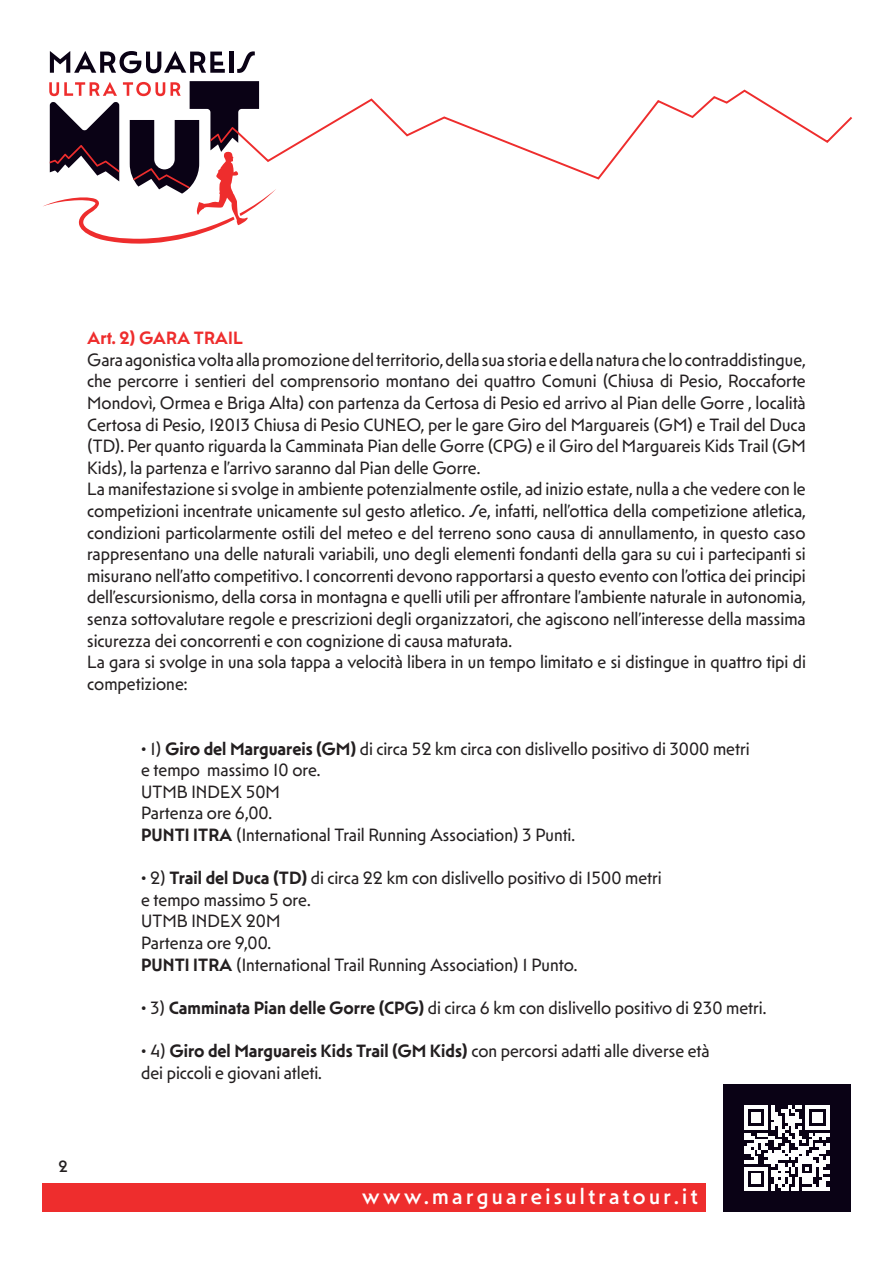
<style>
.page{position:relative;width:893px;height:1263px;background:#fff}
.page>*{position:absolute;margin:0;border:0;box-sizing:border-box;transform-origin:0 0}
.t1{font:500 22.5px "Mendl Sans Dusk";letter-spacing:.15em;color:#fff}
.t2{font:18px/21.6px "Mendl Sans Dawn";color:#231f20;text-align:justify}
.t3{font:600 18px "Mendl Sans Dawn";color:#ee2d2d}
.t4{font:500 16.5px "Mendl Sans Dawn";color:#231f20}
.s1{font-weight:600}
</style>
<div class="page">
<svg style="left:276px;top:89px;width:577px;height:91px"></svg>
<div style="left:723px;top:1084px;width:127px;height:128px;background:#0a0215"></div>
<div style="left:43px;top:1183px;width:663px;height:29px;background:#ee2d2d"></div>
<svg style="left:50px;top:51px;width:175px;height:22px"></svg>
<hr style="left:229px;top:52px;width:4px;height:21px;background:#0a0215">
<svg style="left:237px;top:51px;width:18px;height:22px"></svg>
<svg style="left:43px;top:81px;width:233px;height:163px"></svg>
<svg style="left:744px;top:1106px;width:85px;height:85px"></svg>
<p class="t3" style="left:87px;top:327px;width:157px">Art. 2) GARA TRAIL</p>
<p class="t2" style="left:87px;top:348px;width:720px">Gara agonistica volta alla promozione del territorio, della sua storia e della natura che lo contraddistingue, che percorre i sentieri del comprensorio montano dei quattro Comuni (Chiusa di Pesio, Roccaforte Mondovì, Ormea e Briga Alta) con partenza da Certosa di Pesio ed arrivo al Pian delle Gorre , località Certosa di Pesio, 12013 Chiusa di Pesio CUNEO, per le gare Giro del Marguareis (GM) e Trail del Duca (TD). Per quanto riguarda la Camminata Pian delle Gorre (CPG) e il Giro del Marguareis Kids Trail (GM Kids), la partenza e l’arrivo saranno dal Pian delle Gorre.</p>
<p class="t2" style="left:87px;top:478px;width:720px">La manifestazione si svolge in ambiente potenzialmente ostile, ad inizio estate, nulla a che vedere con le competizioni incentrate unicamente sul gesto atletico. Se, infatti, nell’ottica della competizione atletica, condizioni particolarmente ostili del meteo e del terreno sono causa di annullamento, in questo caso rappresentano una delle naturali variabili, uno degli elementi fondanti della gara su cui i partecipanti si misurano nell’atto competitivo. I concorrenti devono rapportarsi a questo evento con l’ottica dei principi dell’escursionismo, della corsa in montagna e quelli utili per affrontare l’ambiente naturale in autonomia, senza sottovalutare regole e prescrizioni degli organizzatori, che agiscono nell’interesse della massima sicurezza dei concorrenti e con cognizione di causa maturata.</p>
<p class="t2" style="left:87px;top:651px;width:720px">La gara si svolge in una sola tappa a velocità libera in un tempo limitato e si distingue in quattro tipi di competizione:</p>
<p class="t2" style="left:141px;top:737px;width:610px">• 1) <span class="s1">Giro del Marguareis (GM)</span> di circa 52 km circa con dislivello positivo di 3000 metri</p>
<p class="t2" style="left:141px;top:759px;width:181px">e tempo massimo 10 ore.</p>
<p class="t2" style="left:141px;top:780px;width:140px">UTMB INDEX 50M</p>
<p class="t2" style="left:141px;top:802px;width:132px">Partenza ore 6,00.</p>
<p class="t2" style="left:141px;top:824px;width:435px"><span class="s1">PUNTI ITRA</span> (International Trail Running Association) 3 Punti.</p>
<p class="t2" style="left:141px;top:867px;width:522px">• 2) <span class="s1">Trail del Duca (TD)</span> di circa 22 km con dislivello positivo di 1500 metri</p>
<p class="t2" style="left:141px;top:888px;width:171px">e tempo massimo 5 ore.</p>
<p class="t2" style="left:141px;top:910px;width:141px">UTMB INDEX 20M</p>
<p class="t2" style="left:141px;top:932px;width:132px">Partenza ore 9,00.</p>
<p class="t2" style="left:141px;top:953px;width:438px"><span class="s1">PUNTI ITRA</span> (International Trail Running Association) 1 Punto.</p>
<p class="t2" style="left:141px;top:996px;width:627px">• 3) <span class="s1">Camminata Pian delle Gorre (CPG)</span> di circa 6 km con dislivello positivo di 230 metri.</p>
<p class="t2" style="left:141px;top:1040px;width:570px">• 4) <span class="s1">Giro del Marguareis Kids Trail (GM Kids)</span> con percorsi adatti alle diverse età</p>
<p class="t2" style="left:141px;top:1061px;width:182px">dei piccoli e giovani atleti.</p>
<p class="t4" style="left:58px;top:1156px;width:11px">2</p>
<p class="t1" style="left:362px;top:1182px;width:337px">www.marguareisultratour.it</p>
</div>
